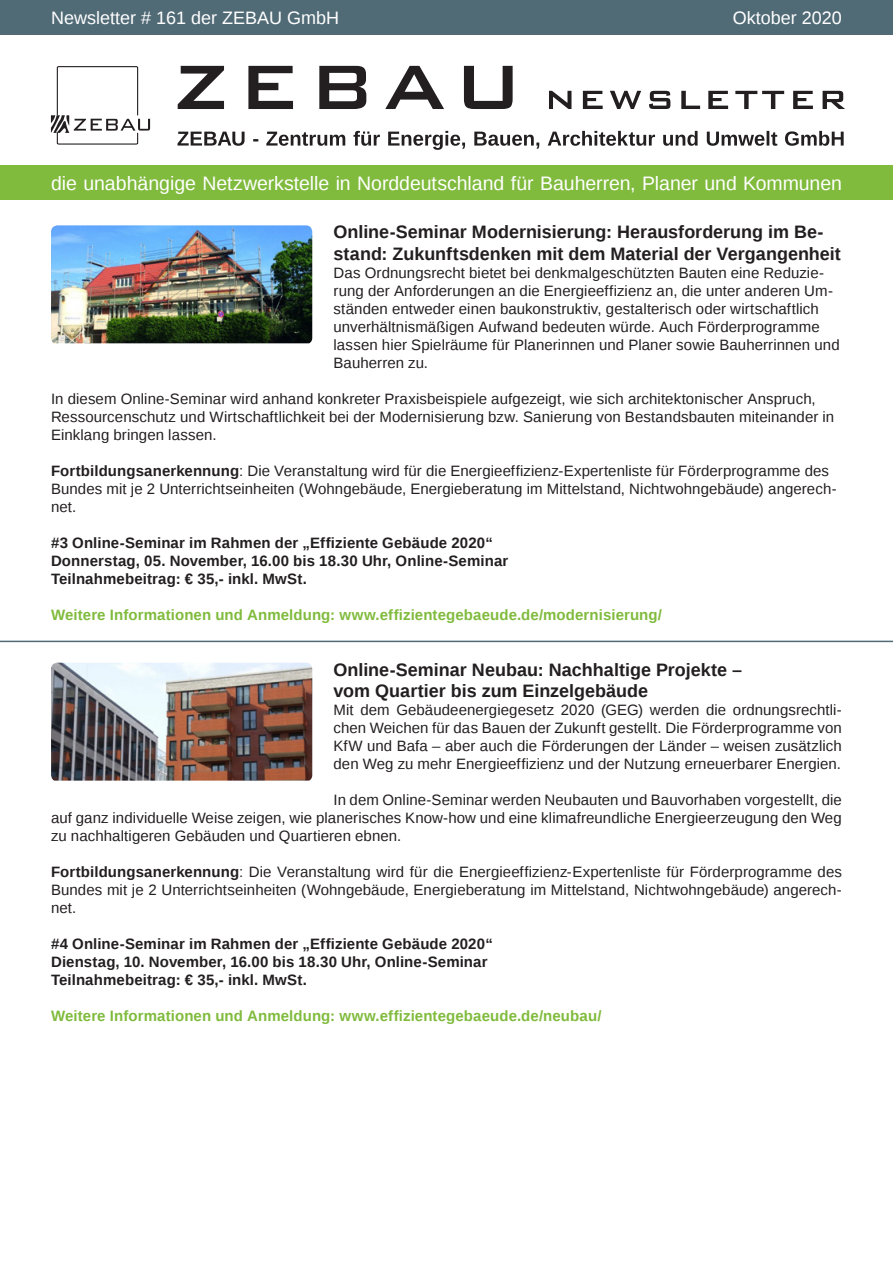
<style>
.page{position:relative;width:893px;height:1263px;background:#fff}
.page>*{position:absolute;margin:0;border:0;box-sizing:border-box;transform-origin:0 0}
.t1{font:19.5px "Liberation Sans";letter-spacing:-.005em;color:#fff}
.t2{font:700 18px/21.6px "Liberation Sans";color:#231f20}
.t3{font:18px "Liberation Sans";color:#fff}
.t4{font:15px/18px "Liberation Sans";letter-spacing:.005em;color:#231f20}
.t5{font:700 15px/18px "Liberation Sans";letter-spacing:.005em;color:#231f20}
.t6{font:700 15px "Liberation Sans";letter-spacing:.005em;color:#80bb3d}
.s1{font-weight:700}
</style>
<div class="page">
<div style="left:0;top:0;width:893px;height:34px;background:#506a76"></div>
<div style="left:0;top:166px;width:893px;height:34px;background:#80bb3d"></div>
<svg style="left:178px;top:66px;width:667px;height:43px"></svg>
<svg style="left:177px;top:131px;width:667px;height:19px"></svg>
<svg style="left:51px;top:66px;width:99px;height:79px"></svg>
<img style="left:51px;top:225px;width:261px;height:118px">
<img style="left:51px;top:663px;width:261px;height:118px">
<hr style="left:0;top:641px;width:893px;height:1px;background:#506a76">
<p class="t3" style="left:51px;top:7px;width:290px">Newsletter # 161 der ZEBAU GmbH</p>
<p class="t3" style="left:733px;top:7px;width:111px">Oktober 2020</p>
<h1 class="t1" style="left:51px;top:172px;width:792px">die unabhängige Netzwerkstelle in Norddeutschland für Bauherren, Planer und Kommunen</h1>
<p class="t2" style="left:334px;top:221px;width:509px">Online-Seminar Modernisierung: Herausforderung im Be&shy;stand: Zukunftsdenken mit dem Material der Vergangenheit</p>
<p class="t4" style="left:334px;top:265px;width:508px">Das Ordnungsrecht bietet bei denkmalgeschützten Bauten eine Reduzie&shy;rung der Anforderungen an die Energieeffizienz an, die unter anderen Um&shy;ständen entweder einen baukonstruktiv, gestalterisch oder wirtschaftlich unverhältnismäßigen Aufwand bedeuten würde. Auch Förderprogramme lassen hier Spielräume für Planerinnen und Planer sowie Bauherrinnen und Bauherren zu.</p>
<p class="t4" style="left:51px;top:391px;width:785px">In diesem Online-Seminar wird anhand konkreter Praxisbeispiele aufgezeigt, wie sich architektonischer Anspruch,<br>Ressourcenschutz und Wirtschaftlichkeit bei der Modernisierung bzw. Sanierung von Bestandsbauten miteinander in<br>Einklang bringen lassen.</p>
<p class="t4" style="left:51px;top:463px;width:787px"><span class="s1">Fortbildungsanerkennung</span>: Die Veranstaltung wird für die Energieeffizienz-Expertenliste für Förderprogramme des<br>Bundes mit je 2 Unterrichtseinheiten (Wohngebäude, Energieberatung im Mittelstand, Nichtwohngebäude) angerech&shy;net.</p>
<p class="t5" style="left:51px;top:534px;width:459px">#3 Online-Seminar im Rahmen der „Effiziente Gebäude 2020“<br>Donnerstag, 05. November, 16.00 bis 18.30 Uhr, Online-Seminar<br>Teilnahmebeitrag: € 35,- inkl. MwSt.</p>
<p class="t6" style="left:51px;top:605px;width:612px">Weitere Informationen und Anmeldung: www.effizientegebaeude.de/modernisierung/</p>
<p class="t2" style="left:334px;top:658px;width:410px">Online-Seminar Neubau: Nachhaltige Projekte – vom Quartier bis zum Einzelgebäude</p>
<p class="t4" style="left:334px;top:702px;width:510px;text-align:justify">Mit dem Gebäudeenergiegesetz 2020 (GEG) werden die ordnungsrechtli&shy;chen Weichen für das Bauen der Zukunft gestellt. Die Förderprogramme von KfW und Bafa – aber auch die Förderungen der Länder – weisen zusätzlich den Weg zu mehr Energieeffizienz und der Nutzung erneuerbarer Energien.</p>
<p class="t4" style="left:51px;top:792px;width:792px;text-align:justify;text-indent:282px">In dem Online-Seminar werden Neubauten und Bauvorhaben vorgestellt, die auf ganz individuelle Weise zeigen, wie planerisches Know-how und eine klimafreundliche Energieerzeugung den Weg zu nachhaltigeren Gebäuden und Quartieren ebnen.</p>
<p class="t4" style="left:51px;top:864px;width:792px;text-align:justify"><span class="s1">Fortbildungsanerkennung</span>: Die Veranstaltung wird für die Energieeffizienz-Expertenliste für Förderprogramme des Bundes mit je 2 Unterrichtseinheiten (Wohngebäude, Energieberatung im Mittelstand, Nichtwohngebäude) angerech&shy;net.</p>
<p class="t5" style="left:51px;top:935px;width:443px">#4 Online-Seminar im Rahmen der „Effiziente Gebäude 2020“<br>Dienstag, 10. November, 16.00 bis 18.30 Uhr, Online-Seminar<br>Teilnahmebeitrag: € 35,- inkl. MwSt.</p>
<p class="t6" style="left:51px;top:1006px;width:552px">Weitere Informationen und Anmeldung: www.effizientegebaeude.de/neubau/</p>
</div>
